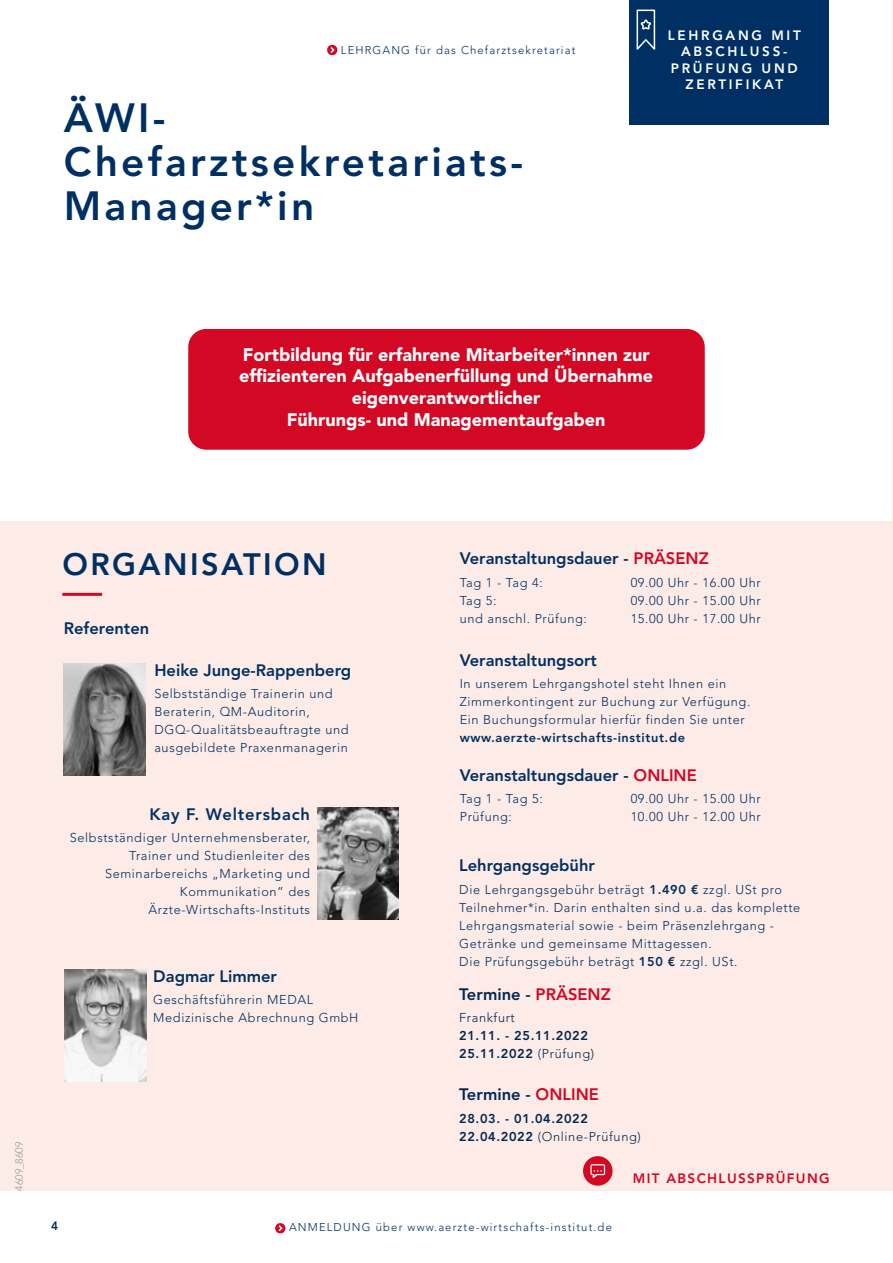
<style>
.page{position:relative;width:893px;height:1263px;background:#fff}
.page>*{position:absolute;margin:0;border:0;box-sizing:border-box;transform-origin:0 0}
.t1{font:800 40.5px/44.1px "Avenir LT Std";letter-spacing:.08em;color:#003063}
.t2{font:800 30.75px "Avenir LT Std";letter-spacing:.08em;color:#003063}
.t3{font:900 18px/21.6px "Avenir LT Std";color:#fff;text-align:center}
.t4{font:800 16.5px "Avenir LT Std";color:#003063}
.t5{font:800 16.5px "Avenir LT Std";color:#002851}
.t6{font:800 16.5px "Avenir LT Std";letter-spacing:.05em;color:#003063}
.t7{font:800 13.5px/16.5px "Avenir LT Std";letter-spacing:.2em;color:#fff;text-align:center}
.t8{font:800 13.5px "Avenir LT Std";letter-spacing:.1em;color:#d20824}
.t9{font:300 12.75px/18px "Avenir LT Std";letter-spacing:.05em;color:#003063}
.t10{font:800 12.75px/18px "Avenir LT Std";letter-spacing:.05em;color:#002851}
.t11{font:800 12.75px "Avenir LT Std";letter-spacing:.05em;color:#003063}
.t12{font:300 12.75px "Avenir LT Std";letter-spacing:.05em;color:#002851}
.t13{font:800 12px "Avenir LT Std";color:#003063}
.t14{font:300 11.25px "Avenir LT Std";letter-spacing:.1em;color:#003063}
.t15{font:300 10.5px "Avenir LT Std";color:#9d9d9c}
.s1{color:#002851}
.s2{color:#d20824}
.s3{font-weight:800}
.s4{font-weight:300}
</style>
<div class="page">
<div style="left:0;top:521px;width:893px;height:670px;background:#fcebe6"></div>
<div style="left:188px;top:329px;width:517px;height:121px;background:#d20824;border-radius:18px"></div>
<img style="left:317px;top:807px;width:82px;height:113px">
<img style="left:65px;top:969px;width:81px;height:113px">
<hr style="left:892px;top:0;width:1px;height:1191px;background:#fcebe6">
<hr style="left:62px;top:593px;width:40px;height:3px;background:#d20824">
<img style="left:64px;top:663px;width:81px;height:113px">
<svg style="left:275px;top:1223px;width:11px;height:11px"></svg>
<svg style="left:327px;top:44px;width:11px;height:12px"></svg>
<div style="left:630px;top:0;width:199px;height:124px;background:#003063"></div>
<svg style="left:636px;top:9px;width:20px;height:41px"></svg>
<div style="left:583px;top:1156px;width:29px;height:30px;background:#d20824;border-radius:50%"></div>
<svg style="left:590px;top:1164px;width:16px;height:14px"></svg>
<p class="t14" style="left:341px;top:44px;width:236px">LEHRGANG für das Chefarztsekretariat</p>
<h1 class="t1" style="left:64px;top:96px;width:461px">ÄWI-<br>Chefarztsekretariats-<br>Manager*in</h1>
<p class="t7" style="left:668px;top:27px;width:134px">LEHRGANG MIT<br>ABSCHLUSS-<br>PRÜFUNG UND<br>ZERTIFIKAT</p>
<h3 class="t3" style="left:239px;top:344px;width:415px">Fortbildung für erfahrene Mitarbeiter*innen zur effizienteren Aufgabenerfüllung und Übernahme eigenverantwortlicher<br>Führungs- und Managementaufgaben</h3>
<p class="t15" style="left:13px;top:1191px;width:50px;rotate:-90deg">4609_8609</p>
<h2 class="t2" style="left:62px;top:546px;width:266px">ORGANISATION</h2>
<p class="t4" style="left:64px;top:619px;width:87px">Referenten</p>
<p class="t4" style="left:154px;top:660px;width:198px">Heike Junge-Rappenberg</p>
<p class="t9" style="left:154px;top:684px;width:196px">Selbstständige Trainerin und<br>Beraterin, QM-Auditorin,<br>DGQ-Qualitätsbeauftragte und ausgebildete Praxenmanagerin</p>
<p class="t6" style="left:149px;top:804px;width:162px">Kay F. Weltersbach</p>
<p class="t9" style="left:70px;top:829px;width:242px;text-align:right">Selbstständiger Unternehmensberater,<br>Trainer und Studienleiter des<br>Seminarbereichs „Marketing und<br>Kommunikation“ des<br>Ärzte-Wirtschafts-Instituts</p>
<p class="t4" style="left:153px;top:966px;width:125px">Dagmar Limmer</p>
<p class="t9" style="left:153px;top:991px;width:207px">Geschäftsführerin MEDAL<br>Medizinische Abrechnung GmbH</p>
<p class="t4" style="left:460px;top:549px;width:251px">Veranstaltungsdauer <span class="s1">-</span> <span class="s2">PRÄSENZ</span></p>
<p class="t9" style="left:460px;top:573px;width:84px">Tag 1 - Tag 4:</p>
<p class="t9" style="left:631px;top:573px;width:132px">09.00 Uhr - 16.00 Uhr</p>
<p class="t9" style="left:460px;top:591px;width:38px">Tag 5:</p>
<p class="t9" style="left:631px;top:591px;width:132px">09.00 Uhr - 15.00 Uhr</p>
<p class="t9" style="left:460px;top:609px;width:129px">und anschl. Prüfung:</p>
<p class="t9" style="left:631px;top:609px;width:132px">15.00 Uhr - 17.00 Uhr</p>
<p class="t4" style="left:460px;top:650px;width:139px">Veranstaltungsort</p>
<p class="t9" style="left:460px;top:674px;width:292px">In unserem Lehrgangshotel steht Ihnen ein<br>Zimmerkontingent zur Buchung zur Verfügung.<br>Ein Buchungsformular hierfür finden Sie unter</p>
<p class="t11" style="left:460px;top:730px;width:227px">www.aerzte-wirtschafts-institut.de</p>
<p class="t4" style="left:460px;top:765px;width:239px">Veranstaltungsdauer <span class="s1">-</span> <span class="s2">ONLINE</span></p>
<p class="t9" style="left:460px;top:789px;width:84px">Tag 1 - Tag 5:</p>
<p class="t9" style="left:631px;top:789px;width:132px">09.00 Uhr - 15.00 Uhr</p>
<p class="t9" style="left:460px;top:807px;width:54px">Prüfung:</p>
<p class="t9" style="left:631px;top:807px;width:132px">10.00 Uhr - 12.00 Uhr</p>
<p class="t4" style="left:459px;top:856px;width:137px">Lehrgangsgebühr</p>
<p class="t9" style="left:459px;top:880px;width:343px">Die Lehrgangsgebühr beträgt <span class="s3">1.490 €</span> zzgl. USt pro Teilnehmer*in. Darin enthalten sind u.a. das komplette Lehrgangsmaterial sowie - beim Präsenzlehrgang - Getränke und gemeinsame Mittagessen.<br>Die Prüfungsgebühr beträgt <span class="s3">150 €</span> zzgl. USt.</p>
<p class="t5" style="left:459px;top:985px;width:153px">Termine - <span class="s2">PRÄSENZ</span></p>
<p class="t12" style="left:459px;top:1010px;width:57px">Frankfurt</p>
<p class="t10" style="left:459px;top:1027px;width:136px">21.11. - 25.11.2022<br>25.11.2022 <span class="s4">(Prüfung)</span></p>
<p class="t5" style="left:459px;top:1085px;width:141px">Termine - <span class="s2">ONLINE</span></p>
<p class="t10" style="left:459px;top:1109px;width:183px">28.03. - 01.04.2022<br>22.04.2022 <span class="s4">(Online-Prüfung)</span></p>
<p class="t8" style="left:633px;top:1170px;width:198px">MIT ABSCHLUSSPRÜFUNG</p>
<p class="t13" style="left:51px;top:1218px;width:9px">4</p>
<p class="t14" style="left:289px;top:1221px;width:324px">ANMELDUNG über www.aerzte-wirtschafts-institut.de</p>
</div>
